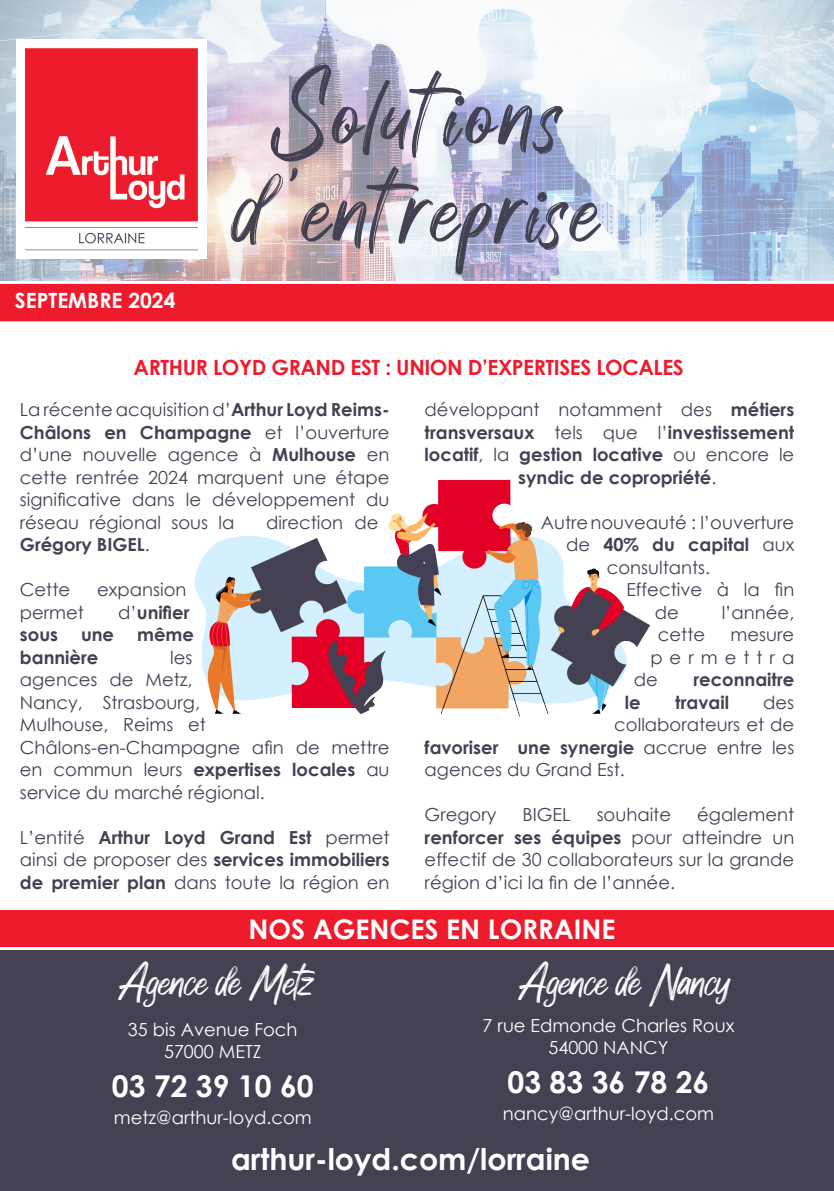
<style>
.page{position:relative;width:834px;height:1191px;background:#fff}
.page>*{position:absolute;margin:0;border:0;box-sizing:border-box;transform-origin:0 0}
.t1{font:103.5px "Dexotick By Dhan Studio";letter-spacing:.05em;color:#444153}
.t2{font:43.5px "Dexotick By Dhan Studio";color:#fff}
.t3{font:700 30px "Century Gothic";color:#fff}
.t4{font:700 27px "Century Gothic";color:#fff}
.t5{font:700 21px "Century Gothic";letter-spacing:-.02em;color:#ee1b2d}
.t6{font:700 21px "Century Gothic";color:#fff}
.t7{font:18px/22.5px "Century Gothic";color:#444153;text-align:justify}
.t8{font:700 18px "Century Gothic";color:#444153}
.t9{font:18px "Century Gothic";color:#fff}
.t10{font:18px "Century Gothic";letter-spacing:.39em;color:#444153}
.s1{font-weight:700}
.s2{font-weight:400}
</style>
<div class="page">
<img style="left:0;top:0;width:833px;height:281px">
<div style="left:0;top:950px;width:833px;height:241px;background:#444153"></div>
<div style="left:0;top:911px;width:833px;height:36px;background:#ee1b2d"></div>
<img style="left:16px;top:39px;width:191px;height:219px">
<div style="left:0;top:284px;width:833px;height:37px;background:#ee1b2d"></div>
<img style="left:194px;top:479px;width:456px;height:238px">
<p class="t6" style="left:15px;top:284px;width:162px">SEPTEMBRE 2024</p>
<p class="t1" style="left:271px;top:41px;width:290px">Solut ions</p>
<p class="t1" style="left:232px;top:137px;width:367px">d ’ent reprise</p>
<p class="t5" style="left:134px;top:351px;width:551px">ARTHUR LOYD GRAND EST : UNION D’EXPERTISES LOCALES</p>
<p class="t7" style="left:20px;top:398px;width:371px">La récente acquisition d’<span class="s1">Arthur Loyd Reims-Châlons en Champagne</span> et l’ouverture d’une nouvelle agence à <span class="s1">Mulhouse</span> en cette rentrée 2024 marquent une étape significative dans le développement du réseau régional sous la</p>
<p class="t7" style="left:266px;top:510px;width:114px">direction de</p>
<p class="t8" style="left:20px;top:531px;width:131px">Grégory BIGEL<span class="s2">.</span></p>
<p class="t7" style="left:20px;top:578px;width:52px">Cette</p>
<p class="t7" style="left:97px;top:578px;width:91px">expansion</p>
<p class="t7" style="left:20px;top:600px;width:66px">permet</p>
<p class="t8" style="left:118px;top:598px;width:73px"><span class="s2">d’</span>unifier</p>
<p class="t8" style="left:20px;top:621px;width:40px">sous</p>
<p class="t8" style="left:81px;top:621px;width:35px">une</p>
<p class="t8" style="left:137px;top:621px;width:58px">même</p>
<p class="t8" style="left:20px;top:643px;width:80px">bannière</p>
<p class="t7" style="left:20px;top:645px;width:371px;text-align:left;text-indent:150px">les<br>agences de Metz,<br>Nancy, Strasbourg,<br>Mulhouse, Reims et<br>Châlons-en-Champagne afin de mettre en commun leurs <span class="s1">expertises locales</span> au service du marché régional.</p>
<p class="t7" style="left:20px;top:825px;width:371px">L’entité <span class="s1">Arthur Loyd Grand Est</span> permet ainsi de proposer des <span class="s1">services immobiliers de premier plan</span> dans toute la région en</p>
<p class="t7" style="left:424px;top:398px;width:371px">développant notamment des <span class="s1">métiers</span></p>
<p class="t8" style="left:424px;top:418px;width:371px">transversaux <span class="s2">tels que l’</span>investissement</p>
<p class="t8" style="left:424px;top:441px;width:371px">locatif<span class="s2">, la</span> gestion locative <span class="s2">ou encore le</span></p>
<p class="t8" style="left:518px;top:463px;width:199px">syndic de copropriété<span class="s2">.</span></p>
<p class="t7" style="left:540px;top:510px;width:255px">Autre nouveauté : l’ouverture</p>
<p class="t8" style="left:566px;top:531px;width:229px"><span class="s2">de</span> 40% du capital <span class="s2">aux</span></p>
<p class="t7" style="left:606px;top:555px;width:105px">consultants.</p>
<p class="t7" style="left:654px;top:578px;width:141px;text-indent:-28px">Effective à la fin de</p>
<p class="t7" style="left:721px;top:600px;width:74px">l’année,</p>
<p class="t7" style="left:657px;top:623px;width:49px">cette</p>
<p class="t7" style="left:730px;top:623px;width:65px">mesure</p>
<p class="t10" style="left:650px;top:644px;width:145px">permettra</p>
<p class="t7" style="left:633px;top:668px;width:26px">de</p>
<p class="t8" style="left:693px;top:666px;width:102px">reconnaitre</p>
<p class="t8" style="left:624px;top:688px;width:17px">le</p>
<p class="t8" style="left:675px;top:688px;width:55px">travail</p>
<p class="t7" style="left:763px;top:690px;width:33px">des</p>
<p class="t7" style="left:614px;top:713px;width:181px">collaborateurs et de</p>
<p class="t8" style="left:424px;top:733px;width:371px">favoriser une synergie <span class="s2">accrue entre les</span></p>
<p class="t7" style="left:424px;top:758px;width:202px">agences du Grand Est.</p>
<p class="t7" style="left:424px;top:803px;width:73px">Gregory</p>
<p class="t7" style="left:522px;top:803px;width:50px">BIGEL</p>
<p class="t7" style="left:596px;top:803px;width:76px">souhaite</p>
<p class="t7" style="left:424px;top:803px;width:371px;text-indent:272px">également <span class="s1">renforcer ses équipes</span> pour atteindre un effectif de 30 collaborateurs sur la grande région d’ici la fin de l’année.</p>
<p class="t4" style="left:248px;top:908px;width:368px">NOS AGENCES EN LORRAINE</p>
<p class="t2" style="left:117px;top:950px;width:196px">Agence de Metz</p>
<p class="t9" style="left:128px;top:1016px;width:171px">35 bis Avenue Foch</p>
<p class="t9" style="left:164px;top:1038px;width:99px">57000 METZ</p>
<p class="t2" style="left:517px;top:950px;width:214px">Agence de Nancy</p>
<p class="t9" style="left:482px;top:1013px;width:253px">7 rue Edmonde Charles Roux</p>
<p class="t9" style="left:548px;top:1035px;width:122px">54000 NANCY</p>
<p class="t3" style="left:507px;top:1059px;width:203px">03 83 36 78 26</p>
<p class="t9" style="left:503px;top:1101px;width:212px">nancy@arthur-loyd.com</p>
<p class="t3" style="left:112px;top:1063px;width:203px">03 72 39 10 60</p>
<p class="t9" style="left:114px;top:1104px;width:199px">metz@arthur-loyd.com</p>
<p class="t3" style="left:231px;top:1136px;width:360px">arthur-loyd.com/lorraine</p>
</div>
